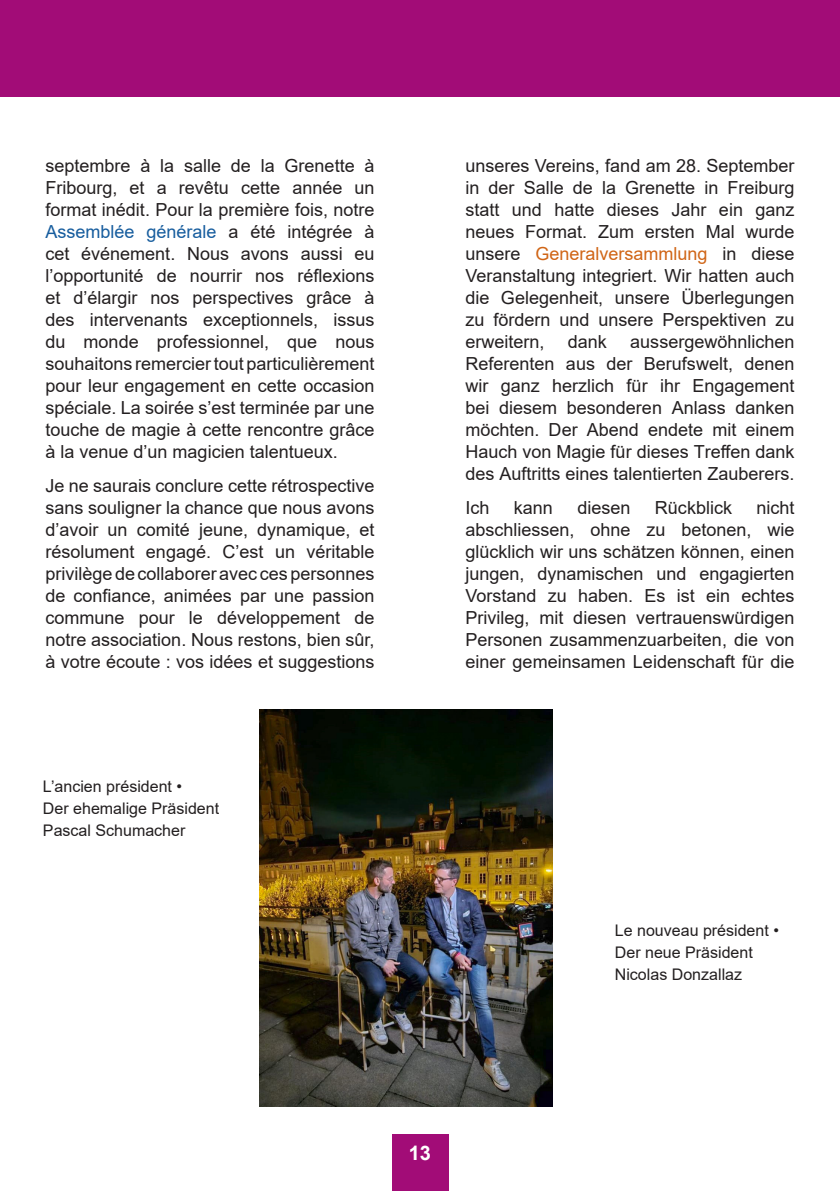
<style>
.page{position:relative;width:840px;height:1191px;background:#fff}
.page>*{position:absolute;margin:0;border:0;box-sizing:border-box;transform-origin:0 0}
.t1{font:700 20px "Arial";color:#fff}
.t2{font:18px/22px "Arial";color:#231f20;text-align:justify}
.Legende{font:16px/22px "Arial";color:#231f20}
.s1{color:#175d9e}
.s2{color:#d06516}
</style>
<div class="page">
<div style="left:0;top:0;width:839px;height:96px;background:#a20c77"></div>
<div style="left:391px;top:1134px;width:57px;height:57px;background:#a20c77"></div>
<img style="left:259px;top:710px;width:293px;height:397px">
<p class="t2" style="left:45px;top:155px;width:330px">septembre à la salle de la Grenette à Fribourg, et a revêtu cette année un format inédit. Pour la première fois, notre <span class="s1">Assemblée générale</span> a été intégrée à cet événement. Nous avons aussi eu l’opportunité de nourrir nos réflexions et d’élargir nos perspectives grâce à des intervenants exceptionnels, issus du monde professionnel, que nous souhaitons remercier tout particulièrement pour leur engagement en cette occasion spéciale. La soirée s’est terminée par une touche de magie à cette rencontre grâce à la venue d’un magicien talentueux.</p>
<p class="t2" style="left:45px;top:475px;width:330px">Je ne saurais conclure cette rétrospective sans souligner la chance que nous avons d’avoir un comité jeune, dynamique, et résolument engagé. C’est un véritable privilège de collaborer avec ces personnes de confiance, animées par une passion commune pour le développement de notre association. Nous restons, bien sûr, à votre écoute : vos idées et suggestions</p>
<p class="Legende" style="left:43px;top:775px;width:178px">L’ancien président •<br>Der ehemalige Präsident<br>Pascal Schumacher</p>
<p class="t2" style="left:465px;top:155px;width:330px">unseres Vereins, fand am 28. September in der Salle de la Grenette in Freiburg statt und hatte dieses Jahr ein ganz neues Format. Zum ersten Mal wurde unsere <span class="s2">Generalversammlung</span> in diese Veranstaltung integriert. Wir hatten auch die Gelegenheit, unsere Überlegungen zu fördern und unsere Perspektiven zu erweitern,</p>
<p class="t2" style="left:465px;top:331px;width:330px;text-indent:165px">aussergewöhnlichen Referenten aus der Berufswelt, denen wir ganz herzlich für ihr Engagement bei diesem besonderen Anlass danken möchten. Der Abend endete mit einem Hauch von Magie für dieses Treffen dank des Auftritts eines talentierten Zauberers.</p>
<p class="t2" style="left:465px;top:497px;width:26px">Ich</p>
<p class="t2" style="left:513px;top:497px;width:41px">kann</p>
<p class="t2" style="left:577px;top:497px;width:55px">diesen</p>
<p class="t2" style="left:654px;top:497px;width:79px">Rückblick</p>
<p class="t2" style="left:567px;top:331px;width:41px">dank</p>
<p class="t2" style="left:465px;top:497px;width:330px;text-indent:291px">nicht abschliessen, ohne zu betonen, wie glücklich wir uns schätzen können, einen jungen, dynamischen und engagierten Vorstand zu haben. Es ist ein echtes Privileg, mit diesen vertrauenswürdigen Personen zusammenzuarbeiten, die von einer gemeinsamen Leidenschaft für die</p>
<p class="Legende" style="left:614px;top:919px;width:165px">Le nouveau président •<br>Der neue Präsident<br>Nicolas Donzallaz</p>
<p class="t1" style="left:408px;top:1139px;width:24px">13</p>
</div>
